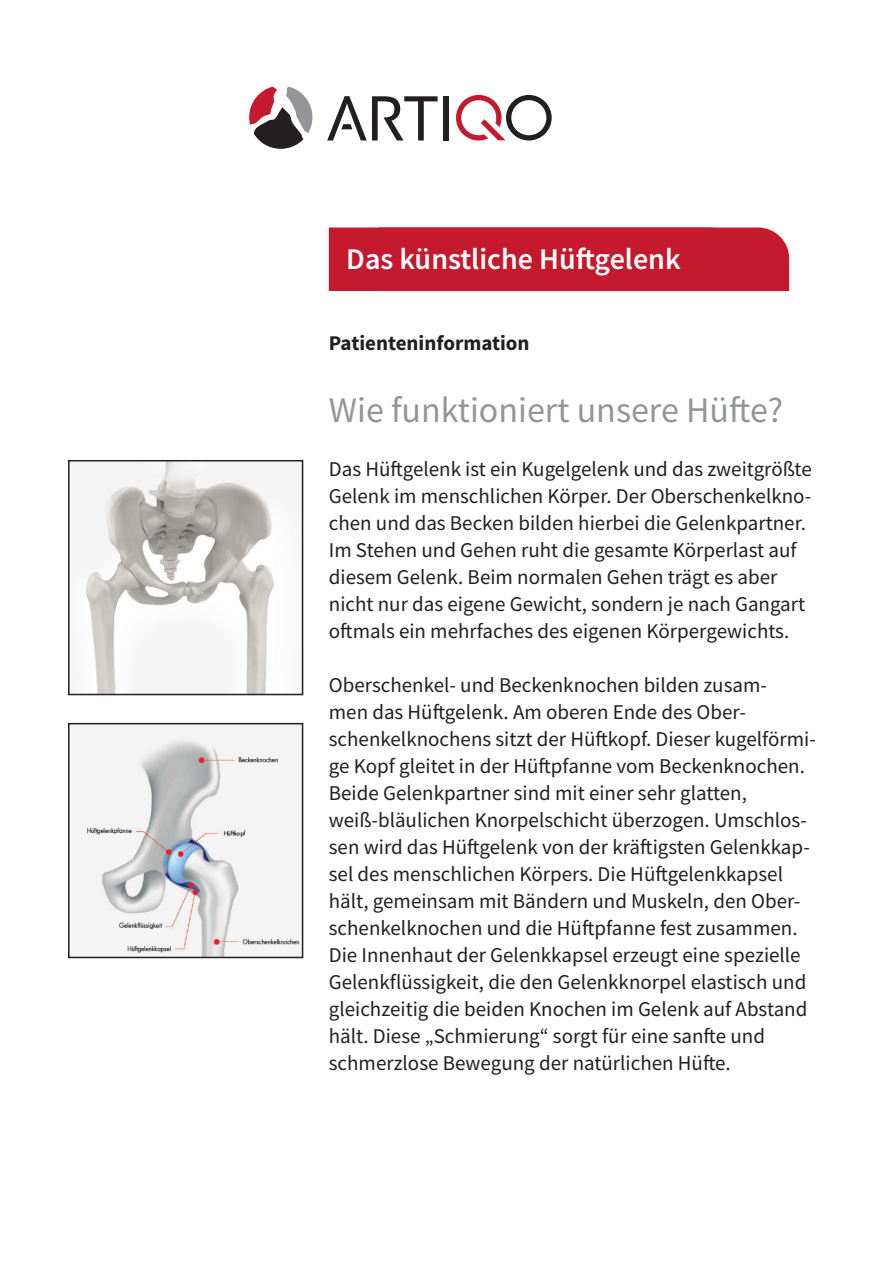
<style>
.page{position:relative;width:893px;height:1263px;background:#fff}
.page>*{position:absolute;margin:0;border:0;box-sizing:border-box;transform-origin:0 0}
.t1{font:36px "Source Sans Pro";color:#939598}
.t2{font:600 30px "Source Sans Pro";color:#fff}
.t3{font:21px/27px "Source Sans Pro";color:#231f20}
.t4{font:700 21px "Source Sans Pro";color:#231f20}
</style>
<div class="page">
<svg style="left:249px;top:87px;width:63px;height:62px"></svg>
<div style="left:444px;top:96px;width:5px;height:44px;background:#231f20"></div>
<svg style="left:327px;top:96px;width:111px;height:44px"></svg>
<svg style="left:456px;top:95px;width:96px;height:45px"></svg>
<div style="left:329px;top:227px;width:460px;height:64px;background:#c5192d"></div>
<img style="left:71px;top:463px;width:229px;height:229px">
<div style="left:68px;top:460px;width:235px;height:235px;border:2px solid #231f20"></div>
<img style="left:71px;top:726px;width:229px;height:229px">
<div style="left:68px;top:723px;width:235px;height:235px;border:2px solid #231f20"></div>
<p class="t2" style="left:346px;top:239px;width:336px">Das künstliche Hüftgelenk</p>
<p class="t4" style="left:329px;top:329px;width:202px">Patienteninformation</p>
<p class="t1" style="left:329px;top:387px;width:456px">Wie funktioniert unsere Hüfte?</p>
<p class="t3" style="left:329px;top:455px;width:484px">Das Hüftgelenk ist ein Kugelgelenk und das zweitgrößte Gelenk im menschlichen Körper. Der Oberschenkelkno&shy;chen und das Becken bilden hierbei die Gelenkpartner.<br>Im Stehen und Gehen ruht die gesamte Körperlast auf diesem Gelenk. Beim normalen Gehen trägt es aber nicht nur das eigene Gewicht, sondern je nach Gangart oftmals ein mehrfaches des eigenen Körpergewichts.</p>
<p class="t3" style="left:329px;top:671px;width:489px">Oberschenkel- und Beckenknochen bilden zusam-<br>men das Hüftgelenk. Am oberen Ende des Ober&shy;schenkelknochens sitzt der Hüftkopf. Dieser kugelförmi&shy;ge Kopf gleitet in der Hüftpfanne vom Beckenknochen.<br>Beide Gelenkpartner sind mit einer sehr glatten, weiß-bläulichen Knorpelschicht überzogen. Umschlos&shy;sen wird das Hüftgelenk von der kräftigsten Gelenkkap&shy;sel des menschlichen Körpers. Die Hüftgelenkkapsel hält, gemeinsam mit Bändern und Muskeln, den Ober&shy;schenkelknochen und die Hüftpfanne fest zusammen.<br>Die Innenhaut der Gelenkkapsel erzeugt eine spezielle Gelenkflüssigkeit, die den Gelenkknorpel elastisch und gleichzeitig die beiden Knochen im Gelenk auf Abstand hält. Diese „Schmierung“ sorgt für eine sanfte und schmerzlose Bewegung der natürlichen Hüfte.</p>
</div>
